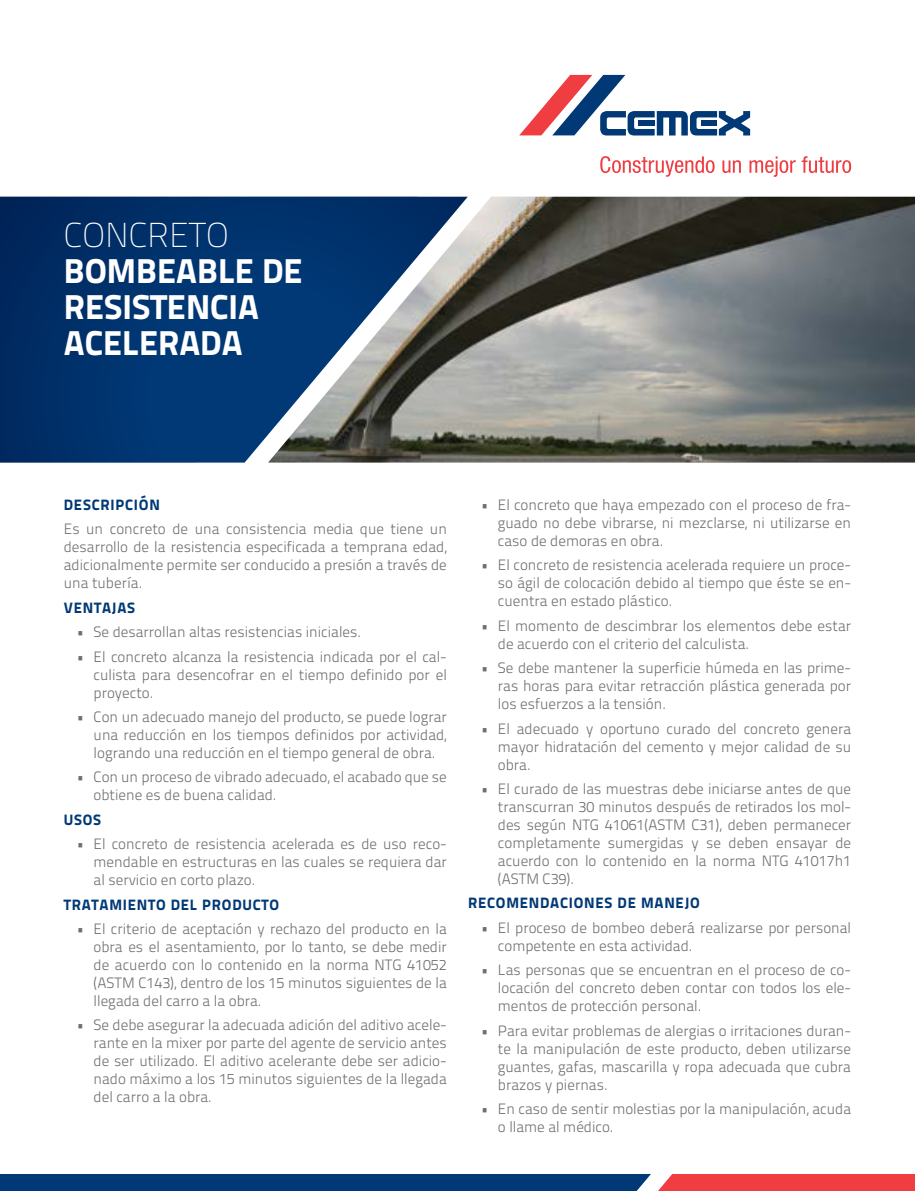
<style>
.page{position:relative;width:915px;height:1191px;background:#fff}
.page>*{position:absolute;margin:0;border:0;box-sizing:border-box;transform-origin:0 0}
.t1{font:800 34.5px/36px "Titillium Text 22 L";color:#fff}
.t2{font:100 34.5px "Titillium Text 22 L";color:#fff}
.t3{font:300 15px/18px "Titillium Text 22 L";color:#6d6e71;text-align:justify}
.t4{font:800 15px "Titillium Text 22 L";letter-spacing:.05em;color:#003976}
</style>
<div class="page">
<svg style="left:0;top:1174px;width:914px;height:17px;background:#473e6b"></svg>
<svg style="left:519px;top:75px;width:230px;height:60px"></svg>
<svg style="left:600px;top:156px;width:114px;height:21px"></svg>
<svg style="left:722px;top:160px;width:18px;height:13px"></svg>
<svg style="left:749px;top:156px;width:46px;height:21px"></svg>
<svg style="left:801px;top:156px;width:49px;height:17px"></svg>
<svg style="left:0;top:197px;width:268px;height:265px;background:#01326c"></svg>
<img style="left:268px;top:197px;width:646px;height:265px">
<h1 class="t2" style="left:64px;top:210px;width:166px">CONCRETO</h1>
<h1 class="t1" style="left:64px;top:251px;width:240px">BOMBEABLE DE<br>RESISTENCIA<br>ACELERADA</h1>
<p class="t4" style="left:64px;top:493px;width:97px">DESCRIPCIÓN</p>
<p class="t3" style="left:64px;top:519px;width:384px">Es un concreto de una consistencia media que tiene un desarrollo de la resistencia especificada a temprana edad, adicionalmente permite ser conducido a presión a través de una tubería.</p>
<p class="t4" style="left:64px;top:596px;width:73px">VENTAJAS</p>
<p class="t3" style="left:77px;top:622px;width:286px">• Se desarrollan altas resistencias iniciales.</p>
<p class="t3" style="left:94px;top:646px;width:354px;text-indent:-17px">• El concreto alcanza la resistencia indicada por el cal&shy;culista para desencofrar en el tiempo definido por el proyecto.</p>
<p class="t3" style="left:94px;top:707px;width:354px;text-indent:-17px">• Con un adecuado manejo del producto, se puede lograr una reducción en los tiempos definidos por actividad, logrando una reducción en el tiempo general de obra.</p>
<p class="t3" style="left:94px;top:767px;width:354px;text-indent:-17px">• Con un proceso de vibrado adecuado, el acabado que se obtiene es de buena calidad.</p>
<p class="t4" style="left:64px;top:807px;width:39px">USOS</p>
<p class="t3" style="left:94px;top:834px;width:354px;text-indent:-17px">• El concreto de resistencia acelerada es de uso reco&shy;mendable en estructuras en las cuales se requiera dar al servicio en corto plazo.</p>
<p class="t4" style="left:64px;top:892px;width:217px">TRATAMIENTO DEL PRODUCTO</p>
<p class="t3" style="left:94px;top:919px;width:354px;text-indent:-17px">• El criterio de aceptación y rechazo del producto en la obra es el asentamiento, por lo tanto, se debe medir de acuerdo con lo contenido en la norma NTG 41052 (ASTM C143), dentro de los 15 minutos siguientes de la llegada del carro a la obra.</p>
<p class="t3" style="left:94px;top:1015px;width:354px;text-indent:-17px">• Se debe asegurar la adecuada adición del aditivo acele&shy;rante en la mixer por parte del agente de servicio antes de ser utilizado. El aditivo acelerante debe ser adicio&shy;nado máximo a los 15 minutos siguientes de la llegada del carro a la obra.</p>
<p class="t3" style="left:497px;top:495px;width:354px;text-indent:-17px">• El concreto que haya empezado con el proceso de fra&shy;guado no debe vibrarse, ni mezclarse, ni utilizarse en caso de demoras en obra.</p>
<p class="t3" style="left:497px;top:555px;width:354px;text-indent:-17px">• El concreto de resistencia acelerada requiere un proce&shy;so ágil de colocación debido al tiempo que éste se en&shy;cuentra en estado plástico.</p>
<p class="t3" style="left:497px;top:615px;width:354px;text-indent:-17px">• El momento de descimbrar los elementos debe estar de acuerdo con el criterio del calculista.</p>
<p class="t3" style="left:497px;top:658px;width:354px;text-indent:-17px">• Se debe mantener la superficie húmeda en las prime&shy;ras horas para evitar retracción plástica generada por los esfuerzos a la tensión.</p>
<p class="t3" style="left:497px;top:718px;width:354px;text-indent:-17px">• El adecuado y oportuno curado del concreto genera mayor hidratación del cemento y mejor calidad de su obra.</p>
<p class="t3" style="left:497px;top:779px;width:354px;text-indent:-17px">• El curado de las muestras debe iniciarse antes de que transcurran 30 minutos después de retirados los mol&shy;des según NTG 41061(ASTM C31), deben permanecer completamente sumergidas y se deben ensayar de acuerdo con lo contenido en la norma NTG 41017h1 (ASTM C39).</p>
<p class="t4" style="left:468px;top:891px;width:233px">RECOMENDACIONES DE MANEJO</p>
<p class="t3" style="left:497px;top:917px;width:354px;text-indent:-17px">• El proceso de bombeo deberá realizarse por personal competente en esta actividad.</p>
<p class="t3" style="left:497px;top:960px;width:354px;text-indent:-17px">• Las personas que se encuentran en el proceso de co&shy;locación del concreto deben contar con todos los ele&shy;mentos de protección personal.</p>
<p class="t3" style="left:497px;top:1020px;width:354px;text-indent:-17px">• Para evitar problemas de alergias o irritaciones duran&shy;te la manipulación de este producto, deben utilizarse guantes, gafas, mascarilla y ropa adecuada que cubra brazos y piernas.</p>
<p class="t3" style="left:497px;top:1098px;width:354px;text-indent:-17px">• En caso de sentir molestias por la manipulación, acuda o llame al médico.</p>
</div>
